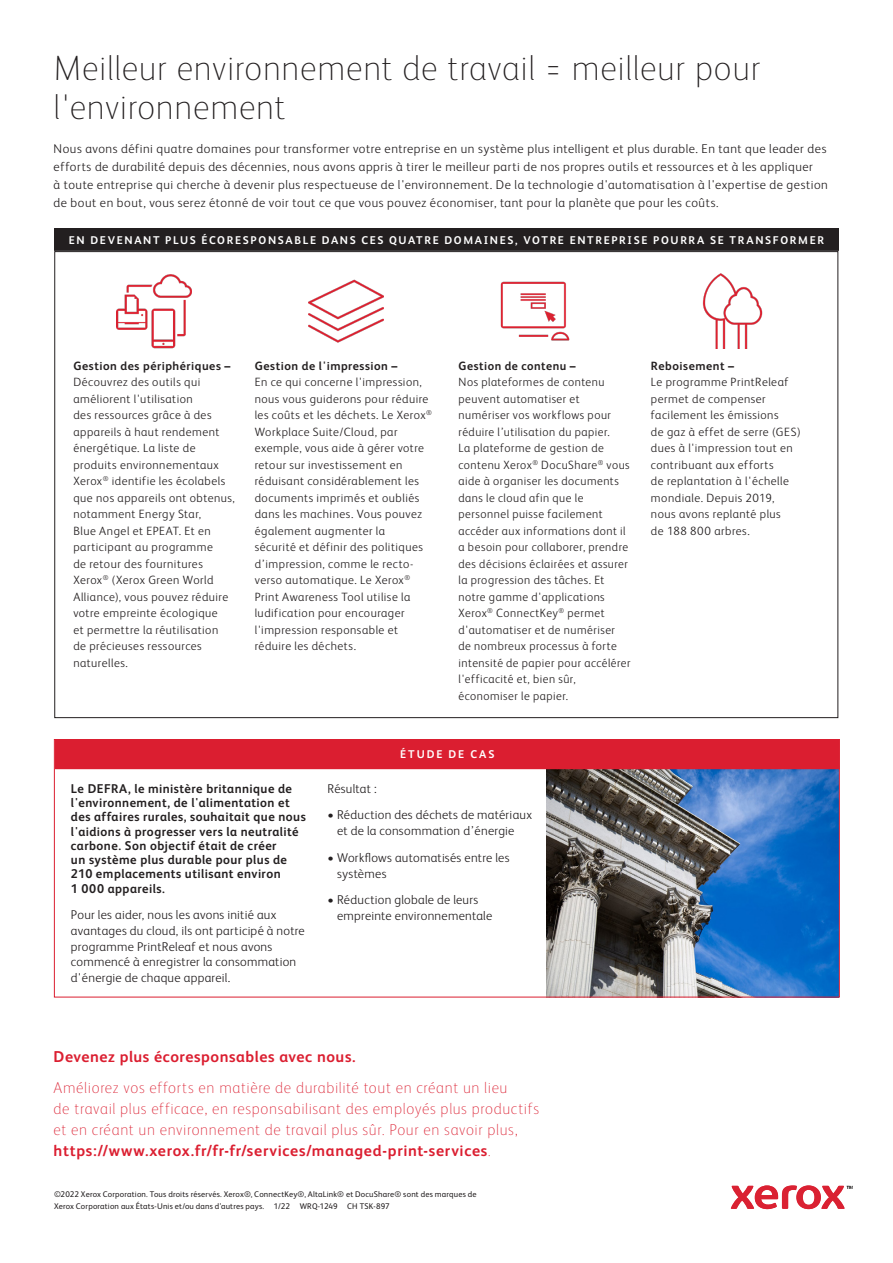
<style>
.page{position:relative;width:893px;height:1263px;background:#fff}
.page>*{position:absolute;margin:0;border:0;box-sizing:border-box;transform-origin:0 0}
.Page_Title{font:100 35.25px/39px "Xerox Sans";letter-spacing:.02em;color:#231f20}
.Call_to_action{font:100 15.75px/21px "Xerox Sans";letter-spacing:.04em;color:#db1e30}
.Body_Subhead{font:700 15.75px "Xerox Sans";letter-spacing:.035em;color:#db1e30}
.Body_Text{font:300 12.75px/18px "Xerox Sans";letter-spacing:.04em;color:#231f20}
.Body_Text___Bullets{font:300 12.75px/15.8px "Xerox Sans";letter-spacing:.02em;color:#231f20}
.Body_Text_7_10{font:700 12.75px/14.2px "Xerox Sans";letter-spacing:.035em;color:#231f20}
.Body_Text-2{font:300 12px/16.5px "Xerox Sans";letter-spacing:.045em;color:#231f20}
.Body_Subhead-2{font:700 11.25px "Xerox Sans";letter-spacing:.15em;color:#fff}
.Body_Subhead-3{font:700 11.25px "Xerox Sans";letter-spacing:.175em;color:#fff}
.Legal{font:8.25px/12px "Xerox Sans";letter-spacing:.02em;color:#231f20}
.s1{font-size:12px}
.s2{font-weight:700}
</style>
<div class="page">
<svg style="left:731px;top:1185px;width:122px;height:24px"></svg>
<div style="left:55px;top:229px;width:783px;height:21px;background:#231f20"></div>
<div style="left:54px;top:228px;width:785px;height:23px;border:2px solid #231f20"></div>
<img style="left:117px;top:274px;width:74px;height:74px">
<img style="left:309px;top:279px;width:74px;height:64px">
<img style="left:500px;top:281px;width:70px;height:60px">
<img style="left:702px;top:273px;width:61px;height:75px">
<img style="left:547px;top:769px;width:291px;height:226px">
<div style="left:56px;top:740px;width:783px;height:28px;background:#db1e30"></div>
<div style="left:55px;top:739px;width:785px;height:30px;border:2px solid #db1e30"></div>
<div style="left:54px;top:739px;width:786px;height:258px;border:1px solid #db1e30"></div>
<p class="Page_Title" style="left:54px;top:46px;width:708px">Meilleur environnement de travail = meilleur pour l'environnement</p>
<p class="Body_Text" style="left:54px;top:139px;width:776px">Nous avons défini quatre domaines pour transformer votre entreprise en un système plus intelligent et plus durable. En tant que leader des efforts de durabilité depuis des décennies, nous avons appris à tirer le meilleur parti de nos propres outils et ressources et à les appliquer<br>à toute entreprise qui cherche à devenir plus respectueuse de l'environnement. De la technologie d'automatisation à l'expertise de gestion de bout en bout, vous serez étonné de voir tout ce que vous pouvez économiser, tant pour la planète que pour les coûts<span class="s1">.</span></p>
<p class="Body_Subhead-2" style="left:69px;top:232px;width:757px">EN DEVENANT PLUS ÉCORESPONSABLE DANS CES QUATRE DOMAINES, VOTRE ENTREPRISE POURRA SE TRANSFORMER</p>
<p class="Body_Text-2" style="left:73px;top:357px;width:163px"><span class="s2">Gestion des périphériques –<br></span>Découvrez des outils qui améliorent l'utilisation<br>des ressources grâce à des appareils à haut rendement énergétique. La liste de produits environnementaux<br>Xerox<sup>®</sup> identifie les écolabels que nos appareils ont obtenus, notamment Energy Star,<br>Blue Angel et EPEAT. Et en participant au programme<br>de retour des fournitures<br>Xerox<sup>®</sup> (Xerox Green World<br>Alliance), vous pouvez réduire votre empreinte écologique<br>et permettre la réutilisation<br>de précieuses ressources naturelles.</p>
<p class="Body_Text-2" style="left:255px;top:357px;width:179px"><span class="s2">Gestion de l'impression –<br></span>En ce qui concerne l'impression, nous vous guiderons pour réduire les coûts et les déchets. Le Xerox<sup>®<br></sup>Workplace Suite/Cloud, par exemple, vous aide à gérer votre retour sur investissement en réduisant considérablement les documents imprimés et oubliés dans les machines. Vous pouvez également augmenter la<br>sécurité et définir des politiques d’impression, comme le recto&shy;verso automatique. Le Xerox<sup>®<br></sup>Print Awareness Tool utilise la ludification pour encourager l'impression responsable et réduire les déchets.</p>
<p class="Body_Text-2" style="left:459px;top:357px;width:173px"><span class="s2">Gestion de contenu –<br></span>Nos plateformes de contenu peuvent automatiser et numériser vos workflows pour réduire l’utilisation du papier.<br>La plateforme de gestion de contenu Xerox<sup>®</sup> DocuShare<sup>®</sup> vous aide à organiser les documents dans le cloud afin que le personnel puisse facilement accéder aux informations dont il a besoin pour collaborer, prendre des décisions éclairées et assurer la progression des tâches. Et notre gamme d'applications<br>Xerox<sup>®</sup> ConnectKey<sup>®</sup> permet d'automatiser et de numériser<br>de nombreux processus à forte intensité de papier pour accélérer l'efficacité et, bien sûr, économiser le papier.</p>
<p class="Body_Text-2" style="left:651px;top:357px;width:151px"><span class="s2">Reboisement –<br></span>Le programme PrintReleaf permet de compenser facilement les émissions<br>de gaz à effet de serre (GES) dues à l'impression tout en contribuant aux efforts<br>de replantation à l'échelle mondiale. Depuis 2019, nous avons replanté plus<br>de 188 800 arbres.</p>
<p class="Body_Text_7_10" style="left:71px;top:781px;width:236px">Le DEFRA, le ministère britannique de l'environnement, de l'alimentation et des affaires rurales, souhaitait que nous l'aidions à progresser vers la neutralité carbone. Son objectif était de créer<br>un système plus durable pour plus de 210 emplacements utilisant environ<br>1 000 appareils.</p>
<p class="Body_Text___Bullets" style="left:71px;top:906px;width:235px">Pour les aider, nous les avons initié aux avantages du cloud, ils ont participé à notre programme PrintReleaf et nous avons commencé à enregistrer la consommation d'énergie de chaque appareil.</p>
<p class="Body_Subhead-3" style="left:400px;top:747px;width:96px">ÉTUDE DE CAS</p>
<p class="Body_Text___Bullets" style="left:328px;top:780px;width:51px">Résultat :</p>
<p class="Body_Text___Bullets" style="left:337px;top:807px;width:196px;text-indent:-10px">• Réduction des déchets de matériaux et de la consommation d’énergie</p>
<p class="Body_Text___Bullets" style="left:337px;top:849px;width:174px;text-indent:-10px">• Workflows automatisés entre les systèmes</p>
<p class="Body_Text___Bullets" style="left:337px;top:891px;width:157px;text-indent:-10px">• Réduction globale de leurs empreinte environnementale</p>
<p class="Body_Subhead" style="left:54px;top:1045px;width:304px">Devenez plus écoresponsables avec nous.</p>
<p class="Call_to_action" style="left:54px;top:1077px;width:487px">Améliorez vos efforts en matière de durabilité tout en créant un lieu<br>de travail plus efficace, en responsabilisant des employés plus productifs et en créant un environnement de travail plus sûr. Pour en savoir plus, <span class="s2">https://www.xerox.fr/fr-fr/services/managed-print-services</span>.</p>
<p class="Legal" style="left:54px;top:1188px;width:424px">©2022 Xerox Corporation. Tous droits réservés. Xerox®, ConnectKey®, AltaLink® et DocuShare® sont des marques de<br>Xerox Corporation aux États-Unis et/ou dans d’autres pays. 1/22 WRQ-1249 CH TSK-897</p>
</div>
